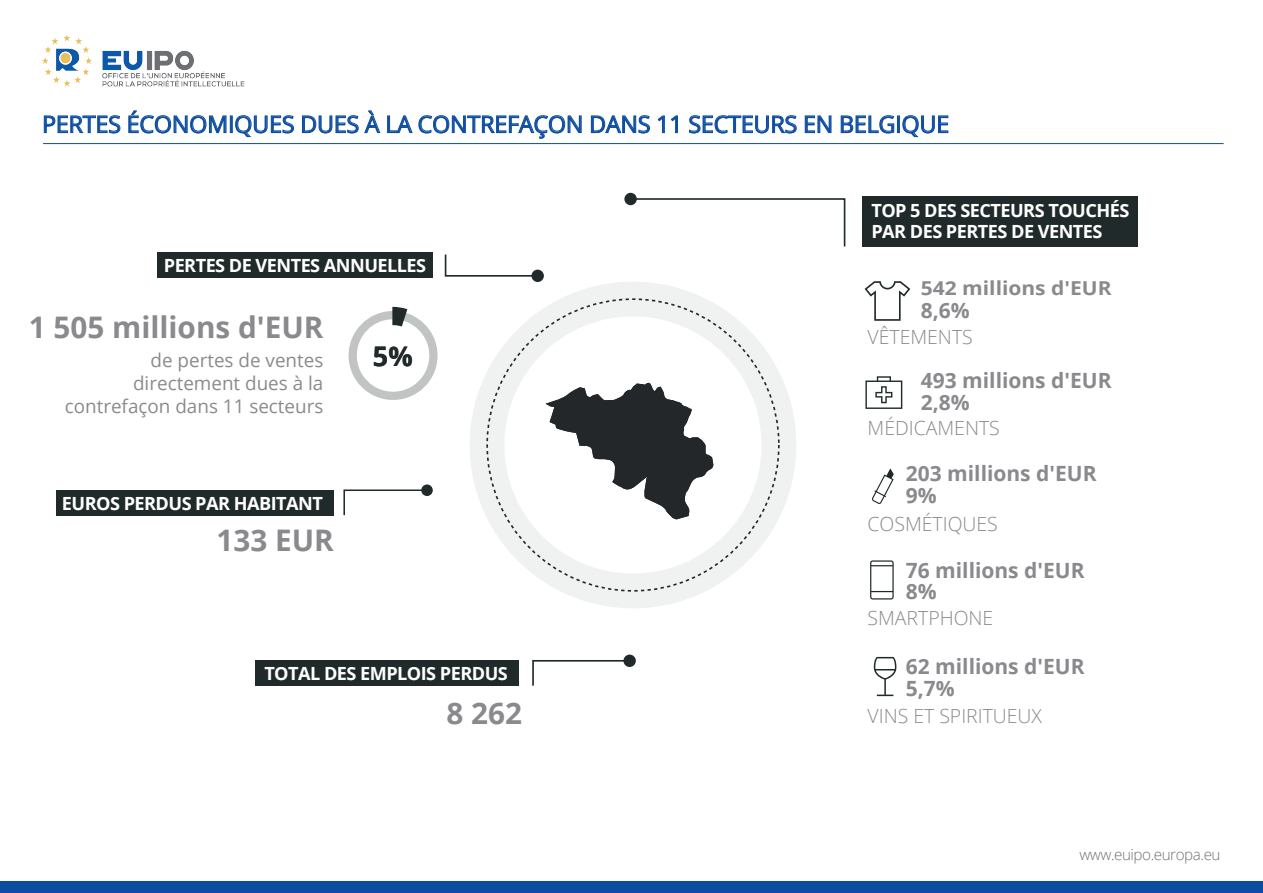
<style>
.page{position:relative;width:1263px;height:893px;background:#fff}
.page>*{position:absolute;margin:0;border:0;box-sizing:border-box;transform-origin:0 0}
.t1{font:700 29.7px "Open Sans";color:#8a8a8e}
.t2{font:700 27px "Open Sans";color:#212a2a}
.t3{font:23.4px "Open Sans";letter-spacing:-.01em;color:#0d4da1}
.t4{font:700 21px "Open Sans";color:#8a8a8e}
.t5{font:300 19.5px "Open Sans";color:#8a8a8e}
.t6{font:700 19.2px "Open Sans";color:#8a8a8e;scale:1.1 1}
.t7{font:18.9px/22.6px "Open Sans";color:#8a8a8e;text-align:right}
.t8{font:700 18.15px/21.8px "Open Sans";letter-spacing:-.03em;color:#fff}
.t9{font:300 15.15px "Open Sans";letter-spacing:-.03em;color:#717074}
</style>
<div class="page">
<hr style="left:43px;top:143px;width:1180px;height:1px;background:#0d4da1">
<svg style="left:44px;top:115px;width:77px;height:19px"></svg>
<svg style="left:128px;top:110px;width:99px;height:24px"></svg>
<div style="left:230px;top:116px;width:3px;height:17px;border:1px solid #0d4da1"></div>
<svg style="left:235px;top:115px;width:59px;height:22px"></svg>
<svg style="left:302px;top:110px;width:79px;height:24px"></svg>
<svg style="left:387px;top:115px;width:195px;height:24px"></svg>
<svg style="left:591px;top:115px;width:59px;height:19px"></svg>
<svg style="left:657px;top:115px;width:21px;height:18px"></svg>
<svg style="left:689px;top:115px;width:108px;height:19px"></svg>
<svg style="left:804px;top:115px;width:28px;height:18px"></svg>
<svg style="left:840px;top:115px;width:54px;height:19px"></svg>
<div style="left:897px;top:116px;width:3px;height:17px;border:1px solid #0d4da1"></div>
<svg style="left:902px;top:115px;width:46px;height:22px"></svg>
<svg style="left:470px;top:282px;width:326px;height:326px"></svg>
<svg style="left:353px;top:315px;width:80px;height:81px"></svg>
<div style="left:349px;top:311px;width:88px;height:89px;border:8px solid #c2c3c3;border-radius:50%"></div>
<svg style="left:392px;top:307px;width:15px;height:21px"></svg>
<div style="left:363px;top:325px;width:60px;height:61px;background:#fff;border-radius:50%"></div>
<div style="left:0;top:881px;width:1263px;height:12px;background:#0d4da1"></div>
<svg style="left:864px;top:281px;width:46px;height:40px"></svg>
<svg style="left:865px;top:376px;width:37px;height:33px"></svg>
<svg style="left:871px;top:468px;width:23px;height:36px"></svg>
<svg style="left:545px;top:382px;width:168px;height:137px"></svg>
<svg style="left:874px;top:657px;width:22px;height:39px"></svg>
<svg style="left:870px;top:560px;width:24px;height:39px"></svg>
<div style="left:157px;top:252px;width:276px;height:26px;background:#212a2a"></div>
<svg style="left:629px;top:198px;width:217px;height:49px"></svg>
<div style="left:624px;top:193px;width:13px;height:12px;background:#212a2a;border-radius:50%"></div>
<div style="left:256px;top:660px;width:263px;height:26px;background:#212a2a"></div>
<div style="left:862px;top:196px;width:275px;height:51px;background:#212a2a"></div>
<svg style="left:532px;top:660px;width:95px;height:26px"></svg>
<div style="left:623px;top:655px;width:13px;height:12px;background:#212a2a;border-radius:50%"></div>
<div style="left:56px;top:490px;width:278px;height:26px;background:#212a2a"></div>
<svg style="left:343px;top:489px;width:82px;height:27px"></svg>
<div style="left:421px;top:484px;width:12px;height:12px;background:#212a2a;border-radius:50%"></div>
<svg style="left:444px;top:254px;width:96px;height:23px"></svg>
<div style="left:531px;top:270px;width:13px;height:12px;background:#212a2a;border-radius:50%"></div>
<img style="left:42px;top:35px;width:203px;height:51px">
<p class="t3" style="left:42px;top:108px;width:909px">PERTES ÉCONOMIQUES DUES À LA CONTREFAÇON DANS 11 SECTEURS EN BELGIQUE</p>
<p class="t8" style="left:164px;top:254px;width:264px">PERTES DE VENTES ANNUELLES</p>
<h1 class="t1" style="left:29px;top:306px;width:296px">1 505 millions d'EUR</h1>
<p class="t7" style="left:65px;top:349px;width:260px">de pertes de ventes directement dues à la contrefaçon dans 11 secteurs</p>
<p class="t8" style="left:62px;top:492px;width:262px">EUROS PERDUS PAR HABITANT</p>
<h1 class="t1" style="left:216px;top:520px;width:119px">133 EUR</h1>
<h2 class="t2" style="left:373px;top:337px;width:41px">5%</h2>
<p class="t8" style="left:264px;top:662px;width:245px">TOTAL DES EMPLOIS PERDUS</p>
<h1 class="t1" style="left:446px;top:692px;width:77px">8 262</h1>
<p class="t8" style="left:871px;top:199px;width:259px">TOP 5 DES SECTEURS TOUCHÉS<br>PAR DES PERTES DE VENTES</p>
<p class="t6" style="left:921px;top:274px;width:175px">542 millions d'EUR</p>
<p class="t5" style="left:867px;top:324px;width:107px">VÊTEMENTS</p>
<p class="t4" style="left:921px;top:296px;width:50px">8,6%</p>
<p class="t4" style="left:921px;top:366px;width:192px">493 millions d'EUR</p>
<p class="t5" style="left:867px;top:415px;width:134px">MÉDICAMENTS</p>
<p class="t4" style="left:921px;top:388px;width:50px">2,8%</p>
<p class="t4" style="left:906px;top:459px;width:192px">203 millions d'EUR</p>
<p class="t4" style="left:906px;top:481px;width:32px">9%</p>
<p class="t5" style="left:867px;top:510px;width:132px">COSMÉTIQUES</p>
<p class="t4" style="left:906px;top:555px;width:180px">76 millions d'EUR</p>
<p class="t4" style="left:906px;top:577px;width:32px">8%</p>
<p class="t5" style="left:867px;top:605px;width:127px">SMARTPHONE</p>
<p class="t4" style="left:906px;top:652px;width:180px">62 millions d'EUR</p>
<p class="t4" style="left:906px;top:674px;width:50px">5,7%</p>
<p class="t5" style="left:867px;top:702px;width:176px">VINS ET SPIRITUEUX</p>
<p class="t9" style="left:1079px;top:844px;width:143px">www.euipo.europa.eu</p>
</div>
